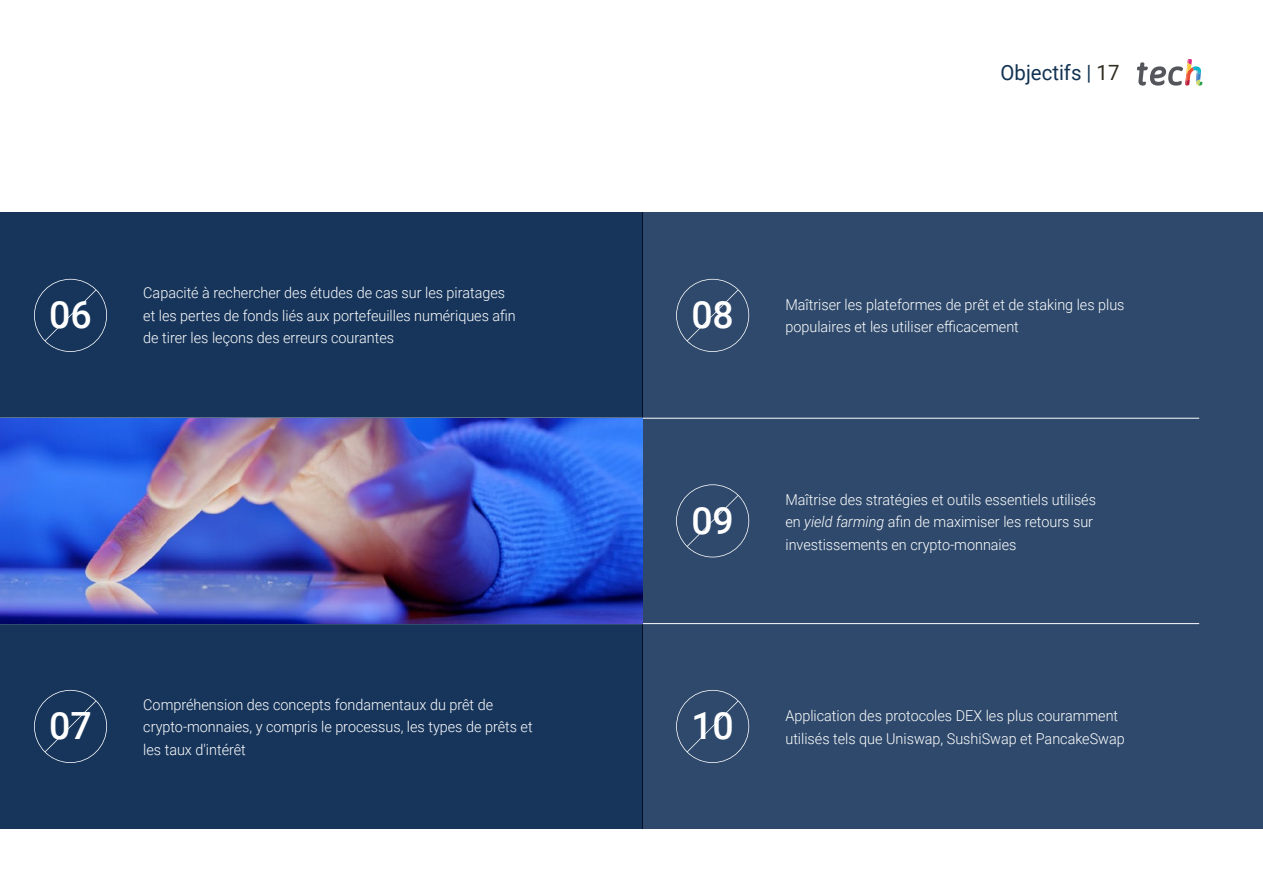
<style>
.page{position:relative;width:1263px;height:893px;background:#fff}
.page>*{position:absolute;margin:0;border:0;box-sizing:border-box;transform-origin:0 0}
.t1{font:500 37.5px "Roboto";color:#fff}
.t2{font:21px "Roboto";color:#123352}
.t3{font:300 15px/22.5px "Roboto";color:#fff;scale:.96 1}
.s1{color:#312e20}
.s2{font-style:italic}
</style>
<div class="page">
<div style="left:0;top:213px;width:642px;height:616px;background:#17355b"></div>
<div style="left:642px;top:213px;width:621px;height:616px;background:#2e496b"></div>
<svg style="left:676px;top:279px;width:73px;height:73px"></svg>
<svg style="left:676px;top:484px;width:73px;height:73px"></svg>
<svg style="left:34px;top:279px;width:73px;height:73px"></svg>
<svg style="left:676px;top:690px;width:73px;height:73px"></svg>
<hr style="left:0;top:418px;width:1199px;height:1px;background:#fff">
<hr style="left:0;top:623px;width:1199px;height:1px;background:#fff">
<img style="left:0;top:418px;width:642px;height:206px">
<svg style="left:34px;top:690px;width:73px;height:73px"></svg>
<svg style="left:1137px;top:59px;width:65px;height:27px"></svg>
<h2 class="t2" style="left:1000px;top:57px;width:120px">Objectifs | <span class="s1">17</span></h2>
<h1 class="t1" style="left:49px;top:288px;width:44px">06</h1>
<p class="t3" style="left:143px;top:281px;width:390px">Capacité à rechercher des études de cas sur les piratages et les pertes de fonds liés aux portefeuilles numériques afin de tirer les leçons des erreurs courantes</p>
<h1 class="t1" style="left:691px;top:288px;width:44px">08</h1>
<p class="t3" style="left:785px;top:293px;width:355px">Maîtriser les plateformes de prêt et de staking les plus populaires et les utiliser efficacement</p>
<h1 class="t1" style="left:691px;top:494px;width:44px">09</h1>
<p class="t3" style="left:785px;top:487px;width:325px">Maîtrise des stratégies et outils essentiels utilisés en <span class="s2">yield farming</span> afin de maximiser les retours sur investissements en crypto-monnaies</p>
<p class="t3" style="left:143px;top:692px;width:407px">Compréhension des concepts fondamentaux du prêt de crypto-monnaies, y compris le processus, les types de prêts et les taux d'intérêt</p>
<h1 class="t1" style="left:49px;top:699px;width:44px">07</h1>
<h1 class="t1" style="left:691px;top:699px;width:44px">10</h1>
<p class="t3" style="left:785px;top:704px;width:355px">Application des protocoles DEX les plus couramment utilisés tels que Uniswap, SushiSwap et PancakeSwap</p>
</div>
